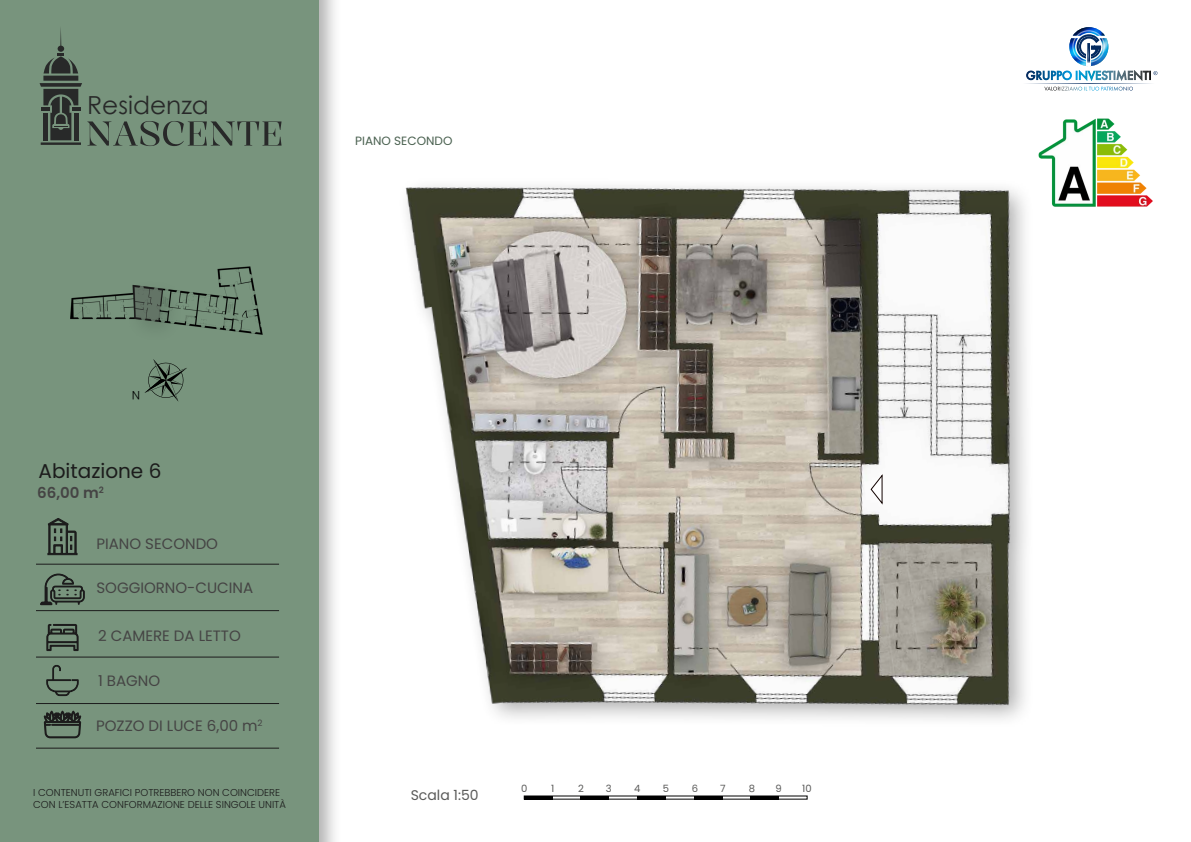
<style>
.page{position:relative;width:1191px;height:842px;background:#fff}
.page>*{position:absolute;margin:0;border:0;box-sizing:border-box;transform-origin:0 0}
.t1{font:24.9px "Century Gothic";color:#282929}
.t2{font:20px "Poppins";color:#1c1c1c}
.t3{font:15px "Poppins";color:#454444}
.t4{font:600 15px "Poppins";color:#454444}
.t5{font:14px "Poppins";color:#5a5a59}
.t6{font:12px "Poppins";color:#4a6150}
.t7{font:300 12px "Poppins";color:#000}
.t8{font:300 10px/12px "Poppins";color:#1c1c1c}
.t9{font:10px "Poppins";color:#5a5a59}
</style>
<div class="page">
<div style="left:0;top:0;width:319px;height:842px;background:#78947d"></div>
<svg style="left:1099px;top:30px;width:58px;height:61px"></svg>
<img style="left:1099px;top:118px;width:54px;height:89px">
<svg style="left:144px;top:381px;width:40px;height:21px"></svg>
<svg style="left:40px;top:46px;width:241px;height:100px"></svg>
<img style="left:319px;top:0;width:780px;height:757px">
<svg style="left:46px;top:665px;width:33px;height:31px"></svg>
<svg style="left:46px;top:624px;width:33px;height:27px"></svg>
<svg style="left:47px;top:518px;width:31px;height:38px"></svg>
<svg style="left:40px;top:573px;width:45px;height:32px"></svg>
<img style="left:70px;top:266px;width:193px;height:115px">
<hr style="left:36px;top:564px;width:243px;height:1px;background:#1c1c1c">
<hr style="left:36px;top:610px;width:243px;height:1px;background:#1c1c1c">
<hr style="left:36px;top:657px;width:243px;height:1px;background:#1c1c1c">
<hr style="left:36px;top:703px;width:243px;height:1px;background:#1c1c1c">
<hr style="left:36px;top:748px;width:243px;height:1px;background:#1c1c1c">
<div style="left:125px;top:277px;width:60px;height:67px;background:#000;opacity:.32"></div>
<img style="left:133px;top:285px;width:30px;height:37px">
<svg style="left:869px;top:473px;width:14px;height:33px"></svg>
<svg style="left:44px;top:710px;width:37px;height:28px"></svg>
<hr style="left:524px;top:796px;width:28px;height:3px;background:#000">
<hr style="left:694px;top:796px;width:28px;height:3px;background:#000">
<hr style="left:637px;top:796px;width:28px;height:3px;background:#000">
<hr style="left:580px;top:796px;width:29px;height:3px;background:#000">
<hr style="left:750px;top:796px;width:29px;height:3px;background:#000">
<h1 class="t1" style="left:87px;top:88px;width:123px">Residenza</h1>
<p class="t6" style="left:355px;top:134px;width:99px">PIANO SECONDO</p>
<p class="t7" style="left:140px;top:402px;width:10px;rotate:-180deg">N</p>
<h2 class="t2" style="left:39px;top:460px;width:124px">Abitazione 6</h2>
<h3 class="t4" style="left:37px;top:484px;width:68px">66,00 m<sup>2</sup></h3>
<h3 class="t3" style="left:96px;top:535px;width:123px">PIANO SECONDO</h3>
<h3 class="t3" style="left:96px;top:579px;width:158px">SOGGIORNO-CUCINA</h3>
<h3 class="t3" style="left:98px;top:627px;width:144px">2 CAMERE DA LETTO</h3>
<h3 class="t3" style="left:98px;top:672px;width:64px">1 BAGNO</h3>
<h3 class="t3" style="left:96px;top:717px;width:168px">POZZO DI LUCE 6,00 m<sup>2</sup></h3>
<p class="t8" style="left:33px;top:786px;width:254px">I CONTENUTI GRAFICI POTREBBERO NON COINCIDERE<br>CON L’ESATTA CONFORMAZIONE DELLE SINGOLE UNITÀ</p>
<h3 class="t5" style="left:411px;top:786px;width:69px">Scala 1:50</h3>
<p class="t9" style="left:521px;top:782px;width:8px">0</p>
<p class="t9" style="left:551px;top:782px;width:5px">1</p>
<p class="t9" style="left:578px;top:782px;width:7px">2</p>
<p class="t9" style="left:606px;top:782px;width:7px">3</p>
<p class="t9" style="left:634px;top:782px;width:8px">4</p>
<p class="t9" style="left:662px;top:782px;width:8px">5</p>
<p class="t9" style="left:692px;top:782px;width:8px">6</p>
<p class="t9" style="left:720px;top:782px;width:7px">7</p>
<p class="t9" style="left:749px;top:782px;width:8px">8</p>
<p class="t9" style="left:775px;top:782px;width:8px">9</p>
<p class="t9" style="left:802px;top:782px;width:11px">10</p>
</div>
